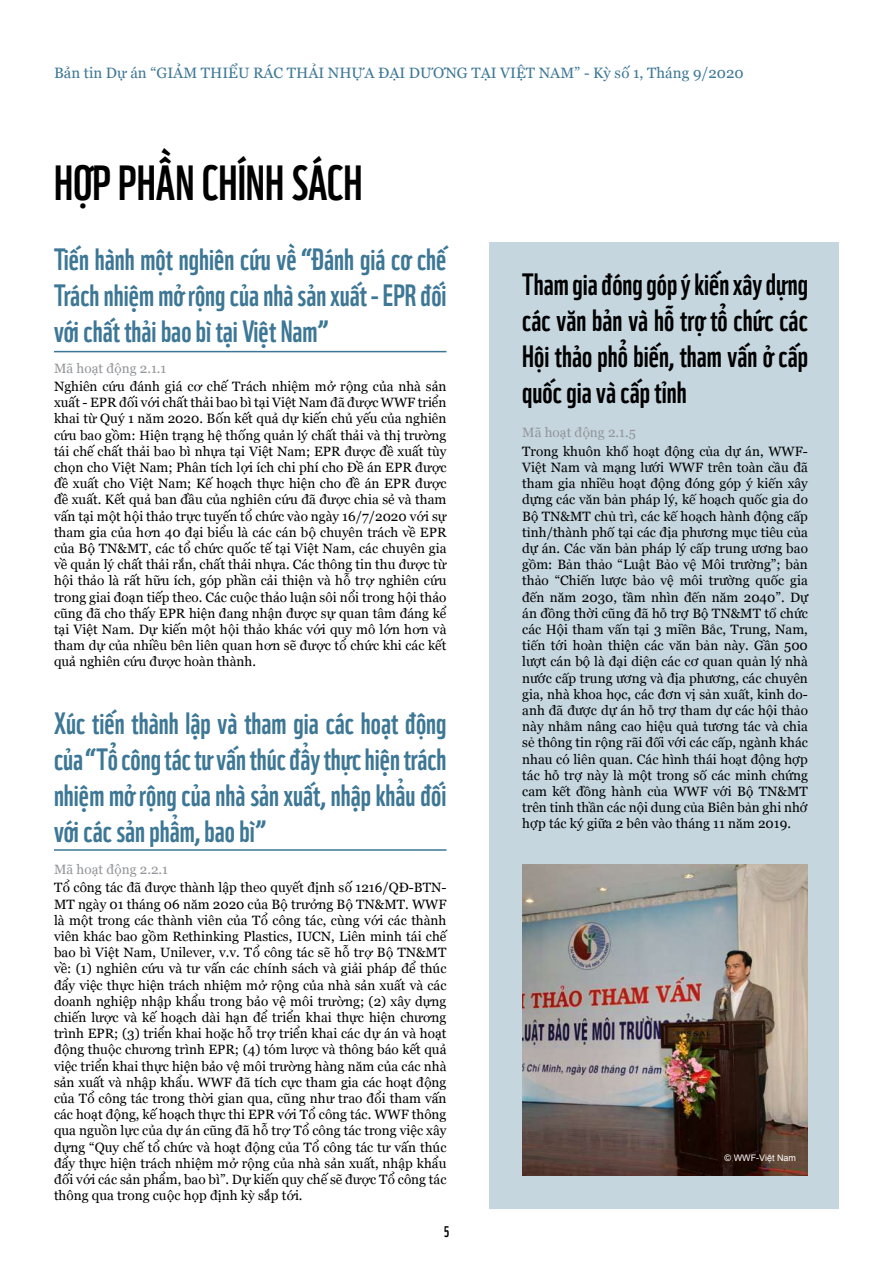
<style>
.page{position:relative;width:893px;height:1263px;background:#fff}
.page>*{position:absolute;margin:0;border:0;box-sizing:border-box;transform-origin:0 0}
.t1{font:48px "WWF Vietnam";color:#000}
.t2{font:30px/36px "WWF Vietnam";color:#3d7796;text-align:justify}
.t3{font:30px/36px "WWF Vietnam";color:#000;text-align:justify}
.t4{font:15px "Georgia";color:#3d7796}
.t5{font:15px "WWF Vietnam";color:#000}
.t6{font:13.5px/16.2px "Georgia";color:#000;text-align:justify}
.t7{font:13.5px/16.2px "Georgia Ref";color:#000;text-align:justify}
.t8{font:13.5px "Georgia";color:#939598}
.t9{font:9px "Arial";color:#fff}
</style>
<div class="page">
<div style="left:489px;top:243px;width:349px;height:966px;background:#c5d6df"></div>
<hr style="left:54px;top:351px;width:392px;height:1px;background:#3d7796">
<img style="left:522px;top:864px;width:286px;height:312px">
<hr style="left:54px;top:849px;width:392px;height:2px;background:#3d7796">
<p class="t4" style="left:54px;top:62px;width:691px">Bản tin Dự án “GIẢM THIỂU RÁC THẢI NHỰA ĐẠI DƯƠNG TẠI VIỆT NAM” - Kỳ số 1, Tháng 9/2020</p>
<h1 class="t1" style="left:54px;top:145px;width:310px">HỢP PHẦN CHÍNH SÁCH</h1>
<h2 class="t2" style="left:54px;top:238px;width:394px">Tiến hành một nghiên cứu về “Đánh giá cơ chế Trách nhiệm mở rộng của nhà sản xuất - EPR đối với chất thải bao bì tại Việt Nam”</h2>
<p class="t6" style="left:54px;top:378px;width:394px">Nghiên cứu đánh giá cơ chế Trách nhiệm mở rộng của nhà sản xuất - EPR đối với chất thải bao bì tại Việt Nam đã được WWF triển khai từ Quý 1 năm 2020. Bốn kết quả dự kiến chủ yếu của nghiên cứu bao gồm: Hiện trạng hệ thống quản lý chất thải và thị trường tái chế chất thải bao bì nhựa tại Việt Nam; EPR được đề xuất tùy chọn cho Việt Nam; Phân tích lợi ích chi phí cho Đề án EPR được đề xuất cho Việt Nam; Kế hoạch thực hiện cho đề án EPR được đề xuất. Kết quả ban đầu của nghiên cứu đã được chia sẻ và tham vấn tại một hội thảo trực tuyến tổ chức vào ngày 16/7/2020 với sự tham gia của hơn 40 đại biểu là các cán bộ chuyên trách về EPR của Bộ TN&amp;MT, các tổ chức quốc tế tại Việt Nam, các chuyên gia về quản lý chất thải rắn, chất thải nhựa. Các thông tin thu được từ hội thảo là rất hữu ích, góp phần cải thiện và hỗ trợ nghiên cứu trong giai đoạn tiếp theo. Các cuộc thảo luận sôi nổi trong hội thảo cũng đã cho thấy EPR hiện đang nhận được sự quan tâm đáng kể tại Việt Nam. Dự kiến một hội thảo khác với quy mô lớn hơn và tham dự của nhiều bên liên quan hơn sẽ được tổ chức khi các kết quả nghiên cứu được hoàn thành.</p>
<p class="t8" style="left:54px;top:358px;width:114px">Mã hoạt động 2.1.1</p>
<h2 class="t2" style="left:54px;top:702px;width:394px">Xúc tiến thành lập và tham gia các hoạt động của “Tổ công tác tư vấn thúc đẩy thực hiện trách nhiệm mở rộng của nhà sản xuất, nhập khẩu đối với các sản phẩm, bao bì”</h2>
<p class="t6" style="left:54px;top:879px;width:394px">Tổ công tác đã được thành lập theo quyết định số 1216/QĐ-BTN-MT ngày 01 tháng 06 năm 2020 của Bộ trưởng Bộ TN&amp;MT. WWF là một trong các thành viên của Tổ công tác, cùng với các thành viên khác bao gồm Rethinking Plastics, IUCN, Liên minh tái chế bao bì Việt Nam, Unilever, v.v. Tổ công tác sẽ hỗ trợ Bộ TN&amp;MT về: (1) nghiên cứu và tư vấn các chính sách và giải pháp để thúc đẩy việc thực hiện trách nhiệm mở rộng của nhà sản xuất và các doanh nghiệp nhập khẩu trong bảo vệ môi trường; (2) xây dựng chiến lược và kế hoạch dài hạn để triển khai thực hiện chương trình EPR; (3) triển khai hoặc hỗ trợ triển khai các dự án và hoạt động thuộc chương trình EPR; (4) tóm lược và thông báo kết quả việc triển khai thực hiện bảo vệ môi trường hàng năm của các nhà sản xuất và nhập khẩu. WWF đã tích cực tham gia các hoạt động của Tổ công tác trong thời gian qua, cũng như trao đổi tham vấn các hoạt động, kế hoạch thực thi EPR với Tổ công tác. WWF thông qua nguồn lực của dự án cũng đã hỗ trợ Tổ công tác trong việc xây dựng “Quy chế tổ chức và hoạt động của Tổ công tác tư vấn thúc đẩy thực hiện trách nhiệm mở rộng của nhà sản xuất, nhập khẩu đối với các sản phẩm, bao bì”. Dự kiến quy chế sẽ được Tổ công tác thông qua trong cuộc họp định kỳ sắp tới.</p>
<p class="t8" style="left:54px;top:860px;width:116px">Mã hoạt động 2.2.1</p>
<p class="t5" style="left:444px;top:1219px;width:7px">5</p>
<h2 class="t3" style="left:522px;top:264px;width:287px">Tham gia đóng góp ý kiến xây dựng các văn bản và hỗ trợ tổ chức các Hội thảo phổ biến, tham vấn ở cấp quốc gia và cấp tỉnh</h2>
<p class="t7" style="left:522px;top:443px;width:287px">Trong khuôn khổ hoạt động của dự án, WWF-Việt Nam và mạng lưới WWF trên toàn cầu đã tham gia nhiều hoạt động đóng góp ý kiến xây dựng các văn bản pháp lý, kế hoạch quốc gia do Bộ TN&amp;MT chủ trì, các kế hoạch hành động cấp tỉnh/thành phố tại các địa phương mục tiêu của dự án. Các văn bản pháp lý cấp trung ương bao gồm: Bản thảo “Luật Bảo vệ Môi trường”; bản thảo “Chiến lược bảo vệ môi trường quốc gia đến năm 2030, tầm nhìn đến năm 2040”. Dự án đồng thời cũng đã hỗ trợ Bộ TN&amp;MT tổ chức các Hội tham vấn tại 3 miền Bắc, Trung, Nam, tiến tới hoàn thiện các văn bản này. Gần 500 lượt cán bộ là đại diện các cơ quan quản lý nhà nước cấp trung ương và địa phương, các chuyên gia, nhà khoa học, các đơn vị sản xuất, kinh do&shy;anh đã được dự án hỗ trợ tham dự các hội thảo này nhằm nâng cao hiệu quả tương tác và chia sẻ thông tin rộng rãi đối với các cấp, ngành khác nhau có liên quan. Các hình thái hoạt động hợp tác hỗ trợ này là một trong số các minh chứng cam kết đồng hành của WWF với Bộ TN&amp;MT trên tinh thần các nội dung của Biên bản ghi nhớ hợp tác ký giữa 2 bên vào tháng 11 năm 2019.</p>
<p class="t8" style="left:522px;top:423px;width:115px">Mã hoạt động 2.1.5</p>
<p class="t9" style="left:725px;top:1152px;width:73px">© WWF-Việt Nam</p>
</div>
